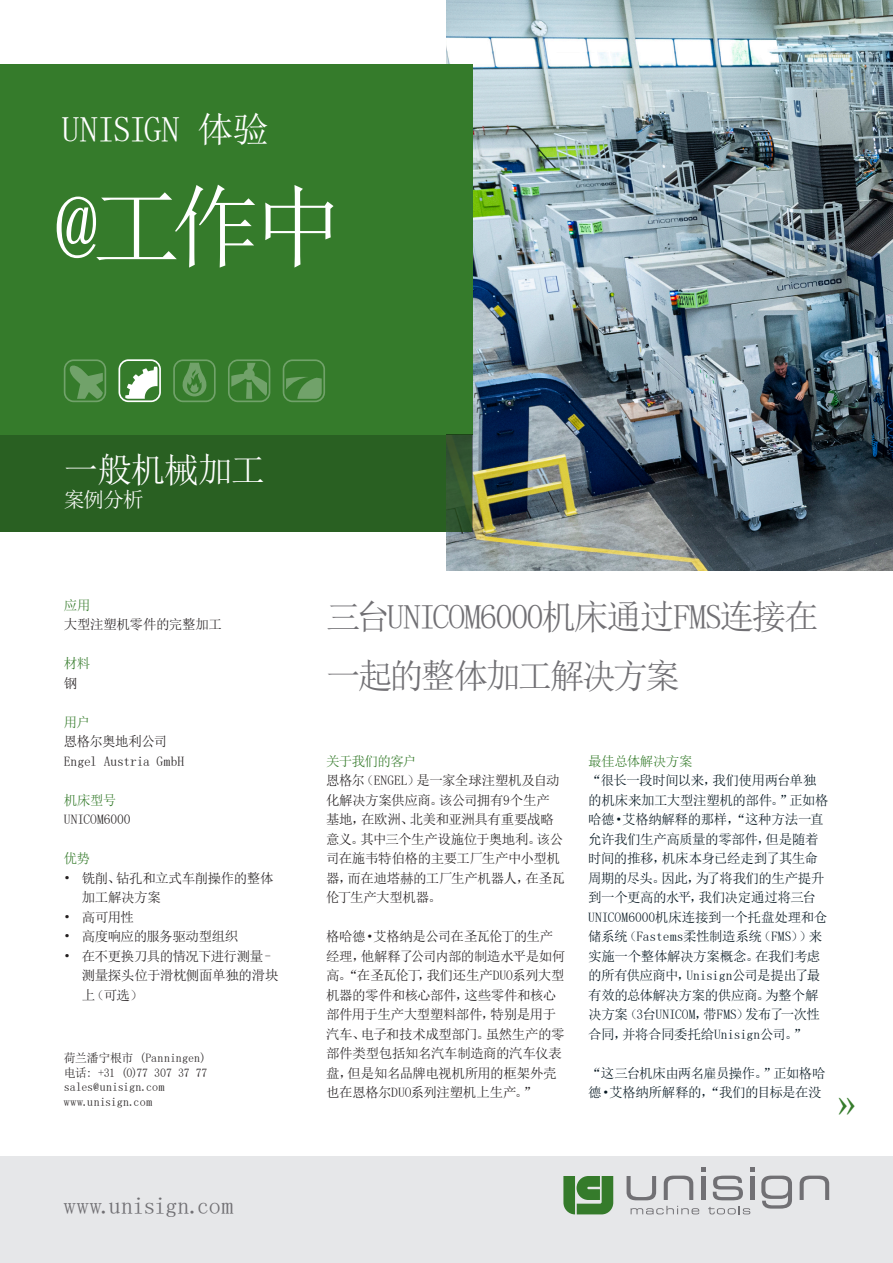
<style>
.page{position:relative;width:893px;height:1263px;background:#fff}
.page>*{position:absolute;margin:0;border:0;box-sizing:border-box;transform-origin:0 0}
.t1{font:90px "Sim Sun";color:#fff}
.t2{font:36px "Sim Sun";letter-spacing:-.025em;color:#fff}
.t3{font:36px "Sim Sun";color:#357b2b}
.t4{font:34.5px/58.5px "Sim Sun";letter-spacing:-.055em;color:#717074}
.Bewerkingstype{font:34.5px "Sim Sun";letter-spacing:-.03em;color:#fff}
.t5{font:24px "Sim Sun";color:#717074}
.Documenttype{font:21px "Sim Sun";color:#fff}
.t6{font:13.5px/19.5px "Sim Sun";letter-spacing:-.03em;color:#231f20}
.t7{font:13.5px/19.5px "Sim Sun";letter-spacing:-.03em;color:#071822}
.t8{font:13.5px "Sim Sun";letter-spacing:-.04em;color:#357b2b}
.t9{font:13.5px "Sim Sun";letter-spacing:-.01em;color:#231f20}
.t10{font:13.5px "Sim Sun";color:#231f20}
.t11{font:12px "Sim Sun";letter-spacing:-.005em;color:#231f20}
.t12{font:12px "Sim Sun";letter-spacing:.02em;color:#231f20}
</style>
<div class="page">
<div style="left:0;top:434px;width:446px;height:98px;background:#296022"></div>
<div style="left:0;top:1156px;width:893px;height:107px;background:#e6e7e9"></div>
<img style="left:446px;top:0;width:447px;height:571px">
<svg style="left:627px;top:1176px;width:29px;height:24px"></svg>
<hr style="left:701px;top:1176px;width:4px;height:24px;background:#717074">
<svg style="left:701px;top:1168px;width:4px;height:4px"></svg>
<hr style="left:750px;top:1176px;width:4px;height:24px;background:#717074">
<svg style="left:750px;top:1168px;width:4px;height:4px"></svg>
<svg style="left:713px;top:1175px;width:30px;height:25px"></svg>
<svg style="left:631px;top:1206px;width:68px;height:8px"></svg>
<svg style="left:708px;top:1206px;width:42px;height:8px"></svg>
<svg style="left:563px;top:1176px;width:50px;height:38px;background:#558e4d"></svg>
<svg style="left:664px;top:1175px;width:29px;height:25px"></svg>
<svg style="left:800px;top:1175px;width:29px;height:25px"></svg>
<svg style="left:761px;top:1175px;width:31px;height:33px"></svg>
<div style="left:0;top:64px;width:472px;height:370px;background:#357b2b"></div>
<svg style="left:283px;top:359px;width:42px;height:43px"></svg>
<svg style="left:64px;top:359px;width:42px;height:43px"></svg>
<svg style="left:118px;top:359px;width:43px;height:43px"></svg>
<svg style="left:228px;top:359px;width:42px;height:43px"></svg>
<svg style="left:173px;top:359px;width:43px;height:43px"></svg>
<img style="left:446px;top:434px;width:26px;height:98px">
<p class="t2" style="left:62px;top:111px;width:209px">UNISIGN 体验</p>
<p class="t1" style="left:53px;top:181px;width:292px">@工作中</p>
<p class="Bewerkingstype" style="left:64px;top:452px;width:203px">一般机械加工</p>
<p class="Documenttype" style="left:64px;top:489px;width:81px">案例分析</p>
<p class="t8" style="left:64px;top:598px;width:28px">应用</p>
<p class="t6" style="left:64px;top:615px;width:160px">大型注塑机零件的完整加工</p>
<p class="t8" style="left:64px;top:657px;width:28px">材料</p>
<p class="t6" style="left:64px;top:673px;width:15px">钢</p>
<p class="t8" style="left:64px;top:715px;width:28px">用户</p>
<p class="t6" style="left:64px;top:732px;width:105px">恩格尔奥地利公司</p>
<p class="t9" style="left:64px;top:754px;width:122px">Engel Austria GmbH</p>
<p class="t8" style="left:64px;top:793px;width:54px">机床型号</p>
<p class="t10" style="left:64px;top:813px;width:68px">UNICOM6000</p>
<p class="t8" style="left:64px;top:852px;width:28px">优势</p>
<p class="t6" style="left:82px;top:868px;width:193px;text-indent:-18px">• 铣削、钻孔和立式车削操作的整体加工解决方案</p>
<p class="t6" style="left:64px;top:907px;width:72px">• 高可用性</p>
<p class="t6" style="left:64px;top:927px;width:176px">• 高度响应的服务驱动型组织</p>
<p class="t6" style="left:82px;top:946px;width:198px;text-indent:-18px">• 在不更换刀具的情况下进行测量–测量探头位于滑枕侧面单独的滑块上（可选）</p>
<p class="t11" style="left:64px;top:1052px;width:144px">荷兰潘宁根市 (Panningen)</p>
<p class="t11" style="left:64px;top:1066px;width:145px">电话: +31 (0)77 307 37 77</p>
<p class="t11" style="left:64px;top:1081px;width:102px">sales@unisign.com</p>
<p class="t12" style="left:64px;top:1095px;width:90px">www.unisign.com</p>
<p class="t5" style="left:64px;top:1194px;width:171px">www.unisign.com</p>
<h1 class="t4" style="left:326px;top:588px;width:494px">三台UNICOM6000机床通过FMS连接在一起的整体加工解决方案</h1>
<p class="t8" style="left:326px;top:754px;width:92px">关于我们的客户</p>
<p class="t6" style="left:326px;top:771px;width:240px">恩格尔（ENGEL）是一家全球注塑机及自动化解决方案供应商。该公司拥有9个生产基地，在欧洲、北美和亚洲具有重要战略意义。其中三个生产设施位于奥地利。该公司在施韦特伯格的主要工厂生产中小型机器，而在迪塔赫的工厂生产机器人，在圣瓦伦丁生产大型机器。</p>
<p class="t6" style="left:326px;top:927px;width:241px">格哈德·艾格纳是公司在圣瓦伦丁的生产经理，他解释了公司内部的制造水平是如何高。“在圣瓦伦丁，我们还生产DUO系列大型机器的零件和核心部件，这些零件和核心部件用于生产大型塑料部件，特别是用于汽车、电子和技术成型部门。虽然生产的零部件类型包括知名汽车制造商的汽车仪表盘，但是知名品牌电视机所用的框架外壳也在恩格尔DUO系列注塑机上生产。”</p>
<p class="t8" style="left:588px;top:754px;width:106px">最佳总体解决方案</p>
<p class="t7" style="left:588px;top:771px;width:242px">“很长一段时间以来，我们使用两台单独的机床来加工大型注塑机的部件。”正如格哈德·艾格纳解释的那样，“这种方法一直允许我们生产高质量的零部件，但是随着时间的推移，机床本身已经走到了其生命周期的尽头。因此，为了将我们的生产提升到一个更高的水平，我们决定通过将三台<br>UNICOM6000机床连接到一个托盘处理和仓储系统（Fastems柔性制造系统（FMS））来实施一个整体解决方案概念。在我们考虑的所有供应商中，Unisign公司是提出了最有效的总体解决方案的供应商。为整个解决方案（3台UNICOM，带FMS）发布了一次性合同，并将合同委托给Unisign公司。”</p>
<p class="t7" style="left:588px;top:1063px;width:239px">“这三台机床由两名雇员操作。”正如格哈德·艾格纳所解释的，“我们的目标是在没</p>
<p class="t3" style="left:838px;top:1086px;width:19px">»</p>
</div>
